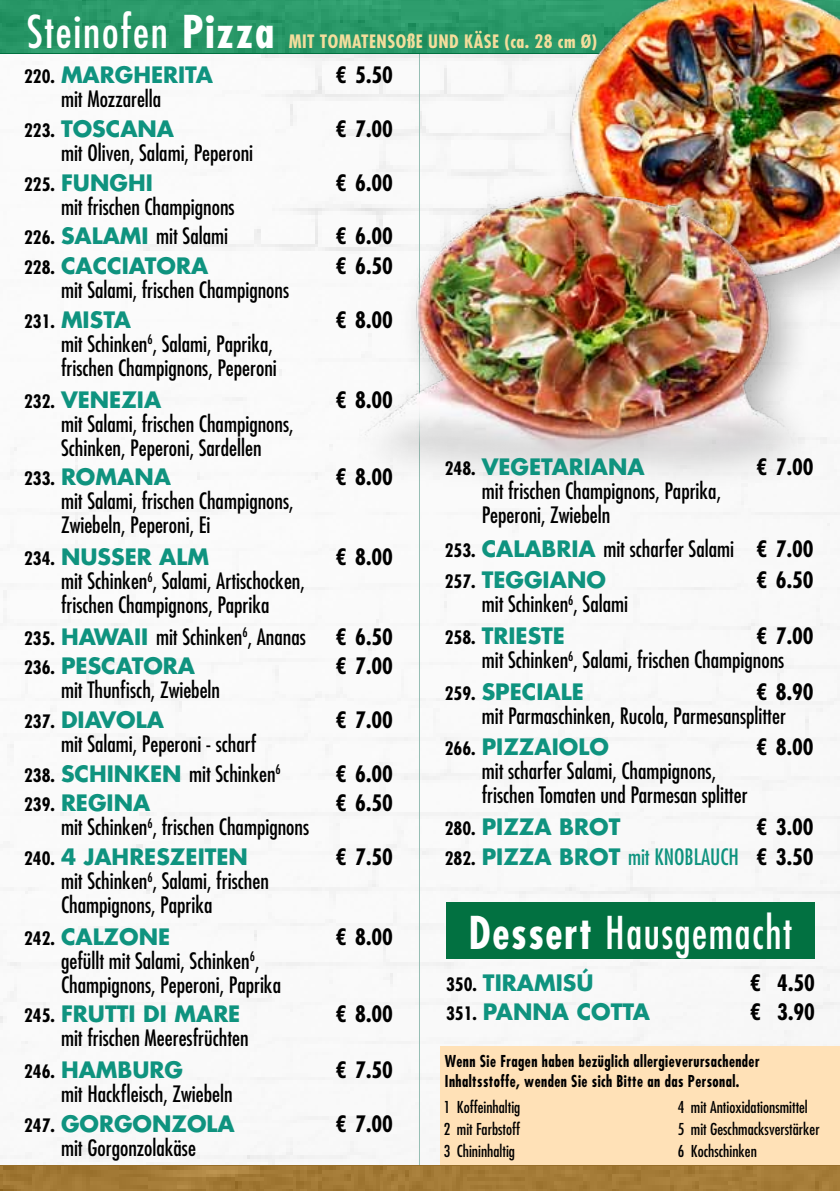
<style>
.page{position:relative;width:840px;height:1191px;background:#fff}
.page>*{position:absolute;margin:0;border:0;box-sizing:border-box;transform-origin:0 0}
.t1{font:condensed 44px "Futura Std";letter-spacing:.04em;color:#fff;scale:.94 1}
.t2{font:condensed 44px "Futura Std";letter-spacing:.04em;color:#fff}
.t3{font:condensed 22px/24px "Futura Std";color:#000}
.t4{font:700 22px "Futura Std";color:#0f937f}
.t5{font:700 condensed 22px "Futura Std";color:#000}
.t6{font:condensed 22px "Futura Std";color:#0f937f}
.t7{font:700 condensed 18px "Futura Std";letter-spacing:.025em;color:#f3dd9c}
.t8{font:700 condensed 18px "Futura Std";color:#000}
.t9{font:condensed 16px/22px "Futura Std";color:#000;text-align:justify}
.t10{font:700 condensed 16px/19.2px "Futura Std";letter-spacing:.03em;color:#000;scale:.9 1}
.s1{font-weight:700}
.s2{font-stretch:normal;font-size:22px;color:#0f937f}
.s3{font-weight:700;font-size:18px}
.s4{font-weight:700;font-stretch:normal;color:#0f937f}
.s5{font-stretch:condensed;font-size:18px;color:#000}
.s6{font-weight:700;font-stretch:normal}
.s7{font-weight:700;color:#000}
</style>
<div class="page">
<img style="left:0;top:54px;width:839px;height:1111px">
<div style="left:440px;top:1046px;width:399px;height:145px;background:#ffe1b7"></div>
<hr style="left:419px;top:42px;width:1px;height:1132px;background:#97beb4">
<div style="left:0;top:0;width:839px;height:54px;background:#2a9969"></div>
<img style="left:0;top:0;width:552px;height:52px">
<div style="left:446px;top:902px;width:368px;height:57px;background:#027141"></div>
<div style="left:0;top:1165px;width:839px;height:26px;background:#976e2a"></div>
<img style="left:0;top:1166px;width:839px;height:25px">
<img style="left:555px;top:0;width:284px;height:285px">
<div style="left:347px;top:173px;width:477px;height:329px;background:#000;opacity:.3"></div>
<img style="left:359px;top:140px;width:449px;height:339px">
<h1 class="t2" style="left:27px;top:5px;width:248px">Steinofen <span class="s1">Pizza</span></h1>
<p class="t7" style="left:288px;top:30px;width:10px">MIT</p>
<p class="t7" style="left:320px;top:30px;width:11px">TOMATENSO</p>
<p class="t7" style="left:406px;top:30px;width:192px">ßE UN D KÄSE (ca. 28 cm Ø)</p>
<p class="t8" style="left:24px;top:66px;width:77px">220. <span class="s2">MARG</span></p>
<p class="t4" style="left:133px;top:60px;width:31px">HERITA</p>
<p class="t5" style="left:335px;top:62px;width:59px">€ 5.50</p>
<p class="t3" style="left:24px;top:84px;width:138px;line-height:29.6px;text-indent:37px">mit Mozzarella<br><span class="s3">223.</span> <span class="s4">TOSCANA</span></p>
<p class="t5" style="left:335px;top:115px;width:59px">€ 7.00</p>
<p class="t3" style="left:61px;top:141px;width:193px">mit Oliven, Salami, Peperoni</p>
<p class="t8" style="left:24px;top:173px;width:55px">225. <span class="s2">FUNG</span></p>
<p class="t4" style="left:128px;top:168px;width:22px">HI</p>
<p class="t5" style="left:335px;top:169px;width:59px">€ 6.00</p>
<p class="t3" style="left:24px;top:192px;width:212px;line-height:29.6px;text-indent:37px">mit frischen Champignons<br><span class="s3">226.</span> <span class="s4">SALAMI</span> mit Salami</p>
<p class="t5" style="left:335px;top:223px;width:59px">€ 6.00</p>
<p class="t4" style="left:24px;top:251px;width:164px"><span class="s5">228.</span> CACCIATORA</p>
<p class="t5" style="left:335px;top:252px;width:59px">€ 6.50</p>
<p class="t3" style="left:24px;top:275px;width:266px;line-height:29.6px;text-indent:37px">mit Salami, frischen Champignons<br><span class="s3">231.</span> <span class="s4">MISTA</span></p>
<p class="t5" style="left:335px;top:306px;width:59px">€ 8.00</p>
<p class="t3" style="left:61px;top:331px;width:217px">mit Schinken<sup>6</sup>, Salami, Paprika, frischen Champignons, Peperoni</p>
<p class="t4" style="left:24px;top:384px;width:67px"><span class="s5">232.</span> VENEZIA</p>
<p class="t5" style="left:335px;top:386px;width:59px">€ 8.00</p>
<p class="t3" style="left:61px;top:411px;width:234px">mit Salami, frischen Champignons,<br>Schinken, Peperoni, Sardellen</p>
<p class="t4" style="left:24px;top:462px;width:108px"><span class="s5">233.</span> ROMANA</p>
<p class="t5" style="left:335px;top:463px;width:59px">€ 8.00</p>
<p class="t3" style="left:61px;top:489px;width:234px">mit Salami, frischen Champignons,<br>Zwiebeln, Peperoni, Ei</p>
<p class="t4" style="left:24px;top:542px;width:53px"><span class="s5">234.</span> NUSSER</p>
<p class="t4" style="left:159px;top:542px;width:51px">ALM</p>
<p class="t5" style="left:335px;top:543px;width:59px">€ 8.00</p>
<p class="t3" style="left:61px;top:568px;width:245px">mit Schinken<sup>6</sup>, Salami, Artischocken, frischen Champignons, Paprika</p>
<p class="t4" style="left:24px;top:621px;width:104px"><span class="s5">235.</span> HAWAII</p>
<p class="t3" style="left:156px;top:624px;width:151px">mit Schinken<sup>6</sup>, Ananas</p>
<p class="t5" style="left:335px;top:623px;width:59px">€ 6.50</p>
<p class="t4" style="left:24px;top:651px;width:156px"><span class="s5">236.</span> PESCATORA</p>
<p class="t5" style="left:335px;top:652px;width:59px">€ 7.00</p>
<p class="t3" style="left:24px;top:675px;width:197px;line-height:29.6px;text-indent:37px">mit Thunfisch, Zwiebeln<br><span class="s3">237.</span> <span class="s4">DIAVOLA</span></p>
<p class="t5" style="left:335px;top:706px;width:59px">€ 7.00</p>
<p class="t3" style="left:24px;top:729px;width:258px;line-height:29.6px;text-align:center">mit Salami, Peperoni - scharf<br><span class="s3">238.</span> <span class="s4">SCHIN KEN</span> mit Schinken<sup>6</sup></p>
<p class="t5" style="left:335px;top:760px;width:59px">€ 6.00</p>
<p class="t4" style="left:24px;top:788px;width:51px"><span class="s5">239.</span> REGINA</p>
<p class="t5" style="left:335px;top:789px;width:59px">€ 6.50</p>
<p class="t3" style="left:24px;top:812px;width:286px;line-height:29.6px;text-indent:37px">mit Schinken<sup>6</sup>, frischen Champignons<br><span class="s3">240.</span> <span class="s4">4 JAHRESZEITEN</span></p>
<p class="t5" style="left:335px;top:843px;width:59px">€ 7.50</p>
<p class="t3" style="left:61px;top:868px;width:209px">mit Schinken<sup>6</sup>, Salami, frischen<br>Champignons, Paprika</p>
<p class="t4" style="left:24px;top:922px;width:126px"><span class="s5">242.</span> CALZONE</p>
<p class="t5" style="left:335px;top:923px;width:59px">€ 8.00</p>
<p class="t3" style="left:61px;top:948px;width:221px">gefüllt mit Salami, Schinken<sup>6</sup>,<br>Champignons, Peperoni, Paprika</p>
<p class="t4" style="left:24px;top:999px;width:50px"><span class="s5">245.</span> FRUTTI</p>
<p class="t4" style="left:143px;top:999px;width:65px">DI MARE</p>
<p class="t5" style="left:335px;top:1000px;width:59px">€ 8.00</p>
<p class="t3" style="left:24px;top:1022px;width:226px;line-height:31.6px;text-indent:37px">mit frischen Meeresfrüchten<br><span class="s3">246.</span> <span class="s4">HAMBURG</span></p>
<p class="t5" style="left:335px;top:1056px;width:59px">€ 7.50</p>
<p class="t3" style="left:24px;top:1079px;width:212px;line-height:29.6px;text-align:right">mit Hackfleisch, Zwiebeln<br><span class="s3">247.</span> <span class="s4">GORGONZOLA</span></p>
<p class="t3" style="left:61px;top:1135px;width:136px">mit Gorgonzolakäse</p>
<p class="t5" style="left:335px;top:1110px;width:59px">€ 7.00</p>
<p class="t4" style="left:444px;top:452px;width:68px"><span class="s5">248.</span> VEGETARIANA</p>
<p class="t5" style="left:756px;top:453px;width:59px">€ 7.00</p>
<p class="t3" style="left:481px;top:479px;width:241px">mit frischen Champignons, Paprika,<br>Peperoni, Zwiebeln</p>
<p class="t4" style="left:444px;top:534px;width:126px"><span class="s5">253.</span> CALABRIA</p>
<p class="t3" style="left:603px;top:536px;width:212px">mit scharfer Salami <span class="s1">€ 7.00</span></p>
<p class="t4" style="left:444px;top:565px;width:53px"><span class="s5">257.</span> TEGGIAN</p>
<p class="t4" style="left:586px;top:565px;width:21px">O</p>
<p class="t5" style="left:756px;top:566px;width:59px">€ 6.50</p>
<p class="t3" style="left:444px;top:588px;width:184px;line-height:31.6px;text-indent:37px">mit Schinken<sup>6</sup>, Salami<br><span class="s3">258.</span> <span class="s4">TRIESTE</span></p>
<p class="t3" style="left:481px;top:624px;width:333px;text-indent:274px"><span class="s1">€ 7.00 </span>mit Schinken<sup>6</sup>, Salami, frischen Champignons</p>
<p class="t4" style="left:444px;top:677px;width:134px"><span class="s5">259.</span> SPECIALE</p>
<p class="t5" style="left:756px;top:678px;width:59px">€ 8.90</p>
<p class="t3" style="left:444px;top:699px;width:342px;line-height:31.6px;text-indent:37px">mit Parmaschinken, Rucola, Parmesansplitter<br><span class="s3">266.</span> <span class="s4">PIZZAI</span></p>
<p class="t4" style="left:558px;top:732px;width:51px">OLO</p>
<p class="t5" style="left:756px;top:733px;width:59px">€ 8.00</p>
<p class="t3" style="left:481px;top:759px;width:267px">mit scharfer Salami, Champignons, frischen Tomaten und Parmesan splitter</p>
<p class="t4" style="left:444px;top:812px;width:66px"><span class="s5">280.</span> PIZZA</p>
<p class="t4" style="left:559px;top:812px;width:57px">BROT</p>
<p class="t5" style="left:756px;top:813px;width:59px">€ 3.00</p>
<p class="t4" style="left:444px;top:842px;width:66px"><span class="s5">282.</span> PIZZA</p>
<p class="t6" style="left:559px;top:843px;width:256px"><span class="s6">BROT</span> mit KNOBLAUCH <span class="s7">€ 3.50</span></p>
<h1 class="t1" style="left:468px;top:906px;width:345px"><span class="s1">Dessert</span> Hausgemacht</h1>
<p class="t8" style="left:446px;top:973px;width:51px">350. <span class="s2">TIRA</span></p>
<p class="t4" style="left:533px;top:968px;width:61px">MISÚ</p>
<p class="t5" style="left:749px;top:969px;width:66px">€ 4.50</p>
<p class="t4" style="left:446px;top:997px;width:70px"><span class="s5">351.</span> PANNA</p>
<p class="t4" style="left:576px;top:997px;width:45px">COTTA</p>
<p class="t5" style="left:749px;top:998px;width:66px">€ 3.90</p>
<p class="t10" style="left:444px;top:1052px;width:351px">Wenn Sie Fragen haben bezüglich allergieverursachender<br>Inhaltsstoffe, wenden Sie sich Bitte an das Personal.</p>
<p class="t9" style="left:443px;top:1095px;width:78px">1 Koffeinhaltig 2 mit Farbstoff 3 Chininhaltig</p>
<p class="t9" style="left:677px;top:1095px;width:143px;text-align:left">4 mit Antioxidationsmittel<br>5 mit Geschmacksverstärker<br>6 Kochschinken</p>
</div>
